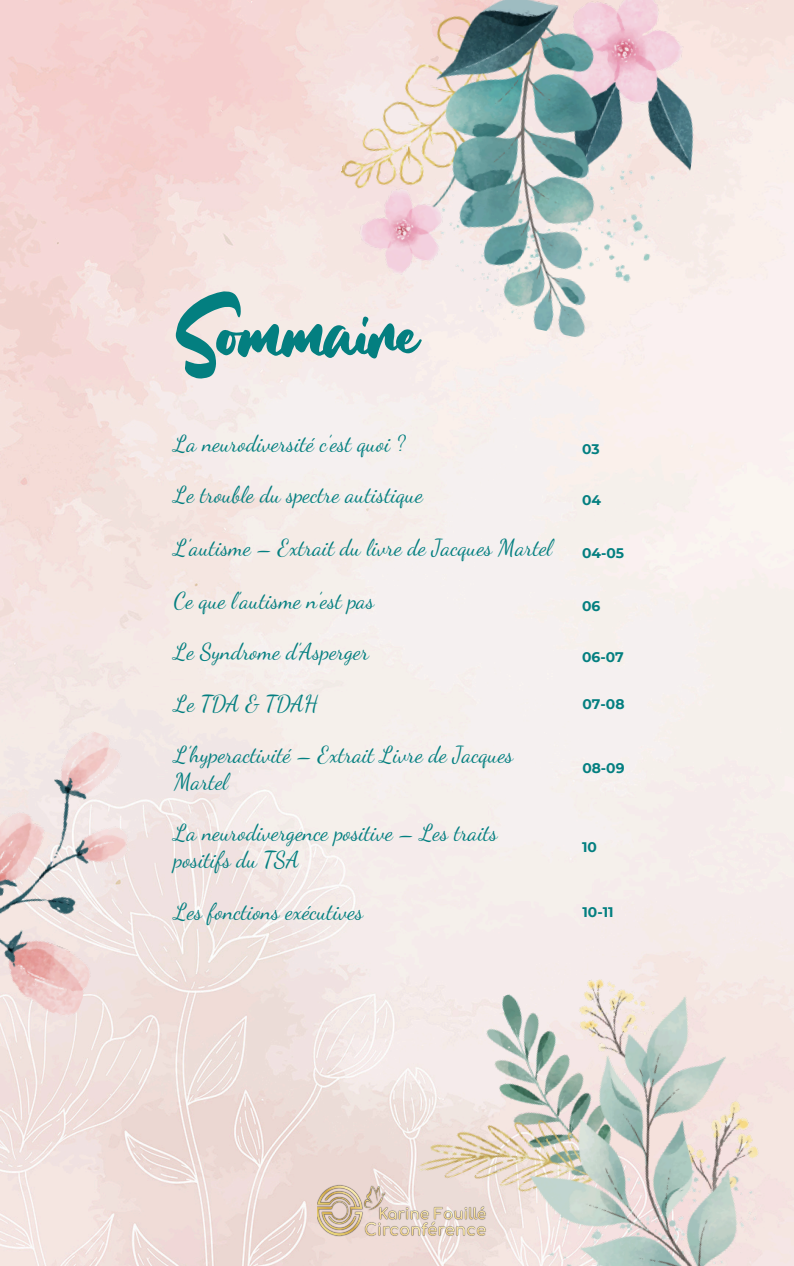
<style>
.page{position:relative;width:794px;height:1266px;background:#fff}
.page>*{position:absolute;margin:0;border:0;box-sizing:border-box;transform-origin:0 0}
.t1{font:127.5px "Beattingvile";letter-spacing:-.02em;color:#037f80}
.t2{font:22.5px/27px "Dancing Script";color:#037f80}
.t3{font:700 13.88px "Montserrat";color:#037f80}
</style>
<div class="page">
<img style="left:0;top:0;width:793px;height:1266px">
<img style="left:317px;top:1184px;width:51px;height:54px">
<img style="left:317px;top:0;width:406px;height:353px">
<img style="left:368px;top:925px;width:425px;height:341px">
<img style="left:0;top:689px;width:174px;height:332px">
<h1 class="t1" style="left:174px;top:271px;width:246px">Sommaire</h1>
<h2 class="t2" style="left:174px;top:430px;width:233px">La neurodiversité c’est quoi ?</h2>
<p class="t3" style="left:582px;top:440px;width:19px">03</p>
<h2 class="t2" style="left:174px;top:481px;width:250px">Le trouble du spectre autistique</h2>
<p class="t3" style="left:582px;top:491px;width:20px">04</p>
<h2 class="t2" style="left:174px;top:534px;width:379px">L’autisme – Extrait du livre de Jacques Martel</h2>
<p class="t3" style="left:582px;top:544px;width:44px">04-05</p>
<h2 class="t2" style="left:174px;top:587px;width:202px">Ce que l’autisme n’est pas</h2>
<p class="t3" style="left:582px;top:597px;width:20px">06</p>
<h2 class="t2" style="left:174px;top:638px;width:196px">Le Syndrome d’Asperger</h2>
<p class="t3" style="left:582px;top:649px;width:43px">06-07</p>
<p class="t2" style="left:174px;top:690px;width:145px">Le TDA &amp; TDAH</p>
<h2 class="t3" style="left:582px;top:696px;width:43px">07-08</h2>
<p class="t2" style="left:174px;top:741px;width:340px">L’hyperactivité – Extrait Livre de Jacques<br>Martel</p>
<p class="t2" style="left:174px;top:819px;width:325px">La neurodivergence positive – Les traits positifs du TSA</p>
<h2 class="t3" style="left:582px;top:760px;width:44px">08-09</h2>
<h2 class="t3" style="left:582px;top:838px;width:16px">10</h2>
<p class="t2" style="left:174px;top:898px;width:190px">Les fonctions exécutives</p>
<h2 class="t3" style="left:582px;top:903px;width:33px">10-11</h2>
</div>
